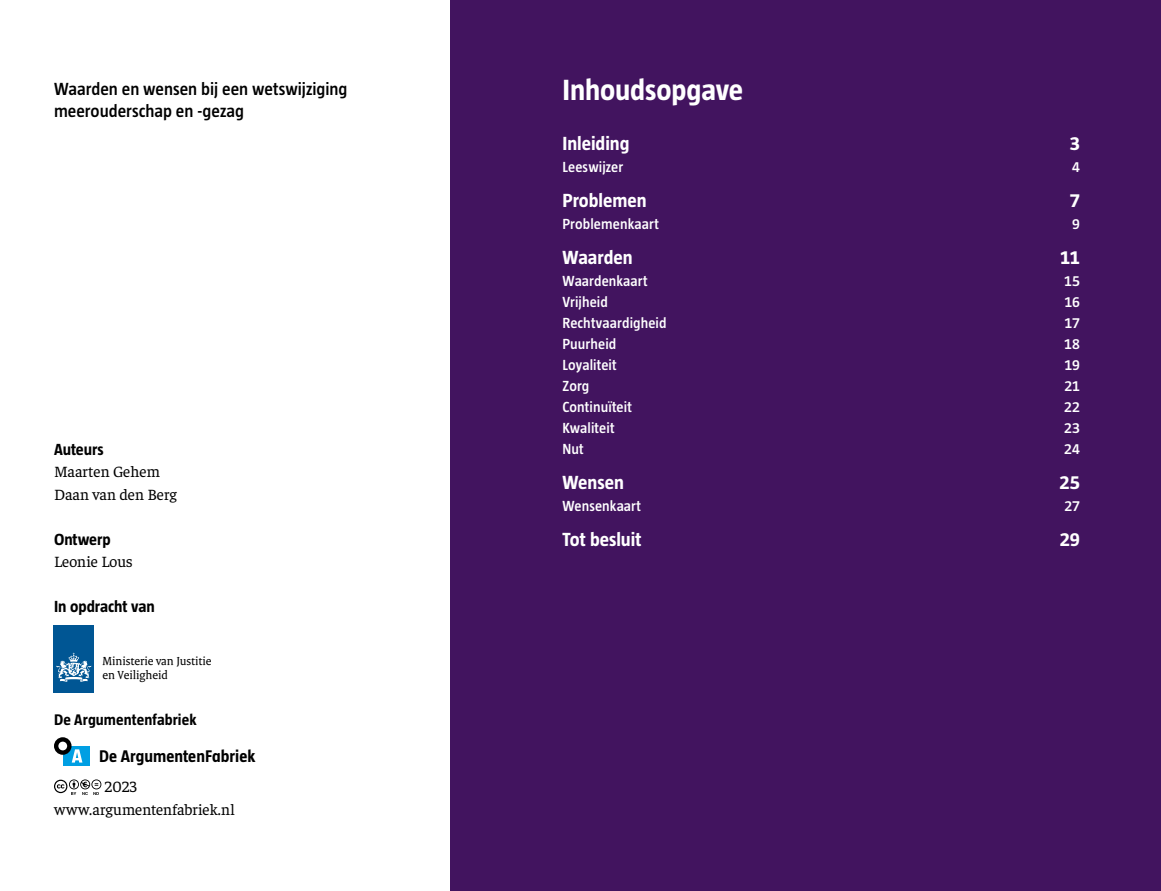
<style>
.page{position:relative;width:1161px;height:891px;background:#fff}
.page>*{position:absolute;margin:0;border:0;box-sizing:border-box;transform-origin:0 0}
.kop_H1_20_20{font:700 30px "Taz";letter-spacing:-.005em;color:#fff}
.t1{font:700 19.5px "Taz";color:#fff}
.kopH3_12_15{font:600 18px/22.5px "Taz";color:#000}
.t2{font:700 17.4px "Tazzer";letter-spacing:.005em;color:#000}
.kopH3_11_15{font:700 16.5px "Taz";color:#000}
.body_eerste_alinea{font:15.75px "Faustina";color:#000}
.Colofonkop{font:700 15.75px "Taz";letter-spacing:.005em;color:#000}
.t3{font:600 15px "Taz";letter-spacing:.005em;color:#fff}
.t4{font:12.6px/14.2px "Rijksoverheid Serif";color:#000}
</style>
<div class="page">
<div style="left:450px;top:0;width:711px;height:891px;background:#42145f"></div>
<svg style="left:54px;top:779px;width:47px;height:16px"></svg>
<div style="left:63px;top:746px;width:26px;height:19px;background:#009fe3"></div>
<svg style="left:72px;top:749px;width:10px;height:14px"></svg>
<svg style="left:54px;top:737px;width:18px;height:18px"></svg>
<div style="left:58px;top:742px;width:9px;height:8px;background:#fff;border-radius:50%"></div>
<div style="left:54px;top:626px;width:40px;height:67px;background:#005694"></div>
<svg style="left:56px;top:653px;width:35px;height:29px"></svg>
<h2 class="kopH3_12_15" style="left:54px;top:77px;width:295px">Waarden en wensen bij een wetswijziging meerouderschap en -gezag</h2>
<h2 class="kopH3_11_15" style="left:54px;top:440px;width:51px">Auteurs</h2>
<p class="body_eerste_alinea" style="left:54px;top:461px;width:108px">Maarten Gehem</p>
<p class="body_eerste_alinea" style="left:54px;top:484px;width:124px">Daan van den Berg</p>
<h2 class="kopH3_11_15" style="left:54px;top:530px;width:58px">Ontwerp</h2>
<p class="body_eerste_alinea" style="left:54px;top:551px;width:80px">Leonie Lous</p>
<h2 class="kopH3_11_15" style="left:54px;top:597px;width:102px">In opdracht van</h2>
<p class="t4" style="left:102px;top:654px;width:111px">Ministerie van Justitie en Veiligheid</p>
<h2 class="Colofonkop" style="left:54px;top:710px;width:144px">De Argumentenfabriek</h2>
<p class="t2" style="left:99px;top:747px;width:158px">De ArgumentenFabriek</p>
<p class="body_eerste_alinea" style="left:105px;top:776px;width:34px">2023</p>
<p class="body_eerste_alinea" style="left:54px;top:799px;width:182px">www.argumentenfabriek.nl</p>
<h1 class="kop_H1_20_20" style="left:562px;top:73px;width:182px">Inhoudsopgave</h1>
<p class="t1" style="left:562px;top:132px;width:68px">Inleiding</p>
<p class="t1" style="left:1070px;top:132px;width:12px">3</p>
<p class="t3" style="left:562px;top:159px;width:62px">Leeswijzer</p>
<p class="t3" style="left:1072px;top:159px;width:9px">4</p>
<p class="t1" style="left:562px;top:189px;width:86px">Problemen</p>
<p class="t1" style="left:1070px;top:189px;width:12px">7</p>
<p class="t3" style="left:562px;top:216px;width:98px">Problemenkaart</p>
<p class="t3" style="left:1072px;top:216px;width:9px">9</p>
<p class="t1" style="left:562px;top:246px;width:72px">Waarden</p>
<p class="t1" style="left:1060px;top:246px;width:21px">11</p>
<p class="t3" style="left:562px;top:273px;width:87px">Waardenkaart</p>
<p class="t3" style="left:1064px;top:273px;width:17px">15</p>
<p class="t3" style="left:562px;top:294px;width:47px">Vrijheid</p>
<p class="t3" style="left:1064px;top:294px;width:17px">16</p>
<p class="t3" style="left:562px;top:315px;width:106px">Rechtvaardigheid</p>
<p class="t3" style="left:1065px;top:315px;width:17px">17</p>
<p class="t3" style="left:562px;top:336px;width:55px">Puurheid</p>
<p class="t3" style="left:1064px;top:336px;width:17px">18</p>
<p class="t3" style="left:562px;top:357px;width:56px">Loyaliteit</p>
<p class="t3" style="left:1064px;top:357px;width:17px">19</p>
<p class="t3" style="left:562px;top:378px;width:28px">Zorg</p>
<p class="t3" style="left:1064px;top:378px;width:17px">21</p>
<p class="t3" style="left:562px;top:399px;width:71px">Continuïteit</p>
<p class="t3" style="left:1064px;top:399px;width:17px">22</p>
<p class="t3" style="left:562px;top:420px;width:54px">Kwaliteit</p>
<p class="t3" style="left:1064px;top:420px;width:17px">23</p>
<p class="t3" style="left:562px;top:441px;width:23px">Nut</p>
<p class="t3" style="left:1064px;top:441px;width:17px">24</p>
<p class="t1" style="left:562px;top:471px;width:63px">Wensen</p>
<p class="t1" style="left:1060px;top:471px;width:22px">25</p>
<p class="t3" style="left:562px;top:498px;width:80px">Wensenkaart</p>
<p class="t3" style="left:1064px;top:498px;width:17px">27</p>
<p class="t1" style="left:562px;top:528px;width:80px">Tot besluit</p>
<p class="t1" style="left:1060px;top:528px;width:22px">29</p>
</div>
